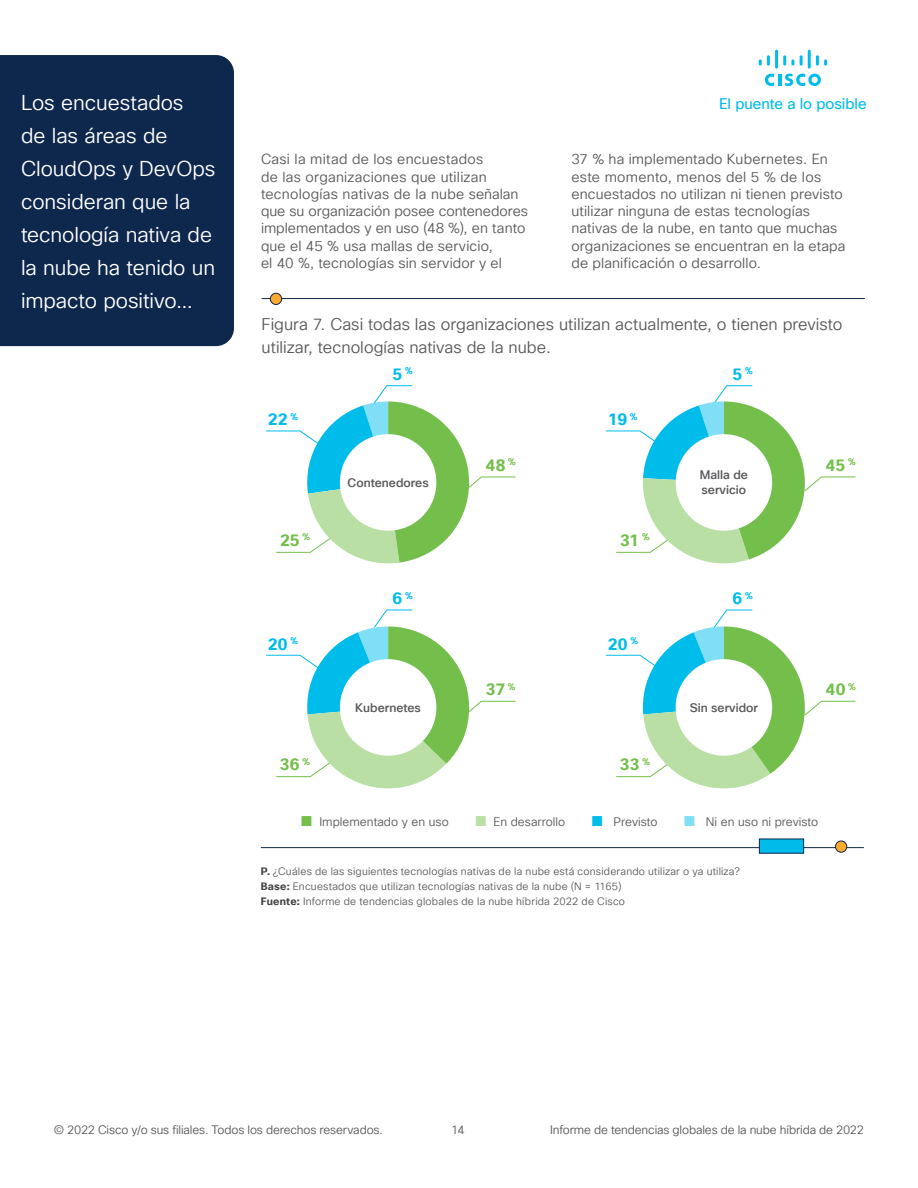
<style>
.page{position:relative;width:918px;height:1188px;background:#fff}
.page>*{position:absolute;margin:0;border:0;box-sizing:border-box;transform-origin:0 0}
.t1{font:21px/33px "Cisco Sans TT Light";letter-spacing:-.005em;color:#fff}
.t2{font:16.5px/22.5px "Cisco Sans TT Light";color:#58585b}
.t3{font:700 16.35px "Cisco Sans TT";letter-spacing:.01em;color:#74bf4b}
.t4{font:700 16.35px "Cisco Sans TT";letter-spacing:.01em;color:#00bceb}
.t5{font:15px "Cisco Sans TT";letter-spacing:-.005em;color:#00bceb}
.t6{font:14.25px/17.2px "Cisco Sans TT Light";letter-spacing:.01em;color:#58585b}
.t7{font:12.15px "Cisco Sans TT Light";color:#58595b}
.t8{font:500 12.15px/15.1px "Cisco Sans TT";color:#58595b}
.t9{font:12px "Cisco Sans TT Light";letter-spacing:-.01em;color:#58585b}
.t10{font:10.5px/15px "Cisco Sans TT Light";letter-spacing:.02em;color:#58585b}
.s1{font-size:18.15px;color:#74bf4b}
.s2{font-size:18.15px;color:#b9dfa5}
.s3{font-size:18.15px;color:#00bceb}
.s4{font-size:18.15px;color:#80def5}
.s5{font-family:"Cisco Sans TT";font-weight:700;color:#414344}
</style>
<div class="page">
<svg style="left:765px;top:74px;width:56px;height:12px"></svg>
<svg style="left:759px;top:55px;width:11px;height:11px"></svg>
<hr style="left:775px;top:50px;width:3px;height:19px;background:#00bceb">
<svg style="left:783px;top:55px;width:11px;height:11px"></svg>
<svg style="left:800px;top:55px;width:3px;height:11px"></svg>
<hr style="left:808px;top:50px;width:3px;height:19px;background:#00bceb">
<svg style="left:816px;top:55px;width:11px;height:11px"></svg>
<hr style="left:262px;top:298px;width:603px;height:1px;background:#0d274d">
<svg style="left:606px;top:385px;width:250px;height:179px"></svg>
<div style="left:676px;top:434px;width:96px;height:97px;background:#fff;border-radius:50%"></div>
<svg style="left:266px;top:609px;width:250px;height:180px"></svg>
<div style="left:340px;top:659px;width:96px;height:97px;background:#fff;border-radius:50%"></div>
<svg style="left:606px;top:609px;width:250px;height:180px"></svg>
<div style="left:676px;top:659px;width:96px;height:97px;background:#fff;border-radius:50%"></div>
<svg style="left:266px;top:385px;width:250px;height:179px"></svg>
<hr style="left:261px;top:847px;width:603px;height:1px;background:#0d274d">
<div style="left:270px;top:293px;width:12px;height:12px;background:#fbab2c;border-radius:50%"></div>
<div style="left:270px;top:293px;width:12px;height:12px;border:1px solid #0d274d;border-radius:50%"></div>
<div style="left:836px;top:841px;width:11px;height:11px;background:#fbab2c;border-radius:50%"></div>
<div style="left:835px;top:841px;width:12px;height:12px;border:1px solid #0d274d;border-radius:50%"></div>
<div style="left:759px;top:839px;width:45px;height:15px;background:#00bceb;border:1px solid #0d274d"></div>
<div style="left:0;top:55px;width:234px;height:291px;background:#0d274d"></div>
<h1 class="t1" style="left:21px;top:87px;width:196px">Los encuestados<br>de las áreas de<br>CloudOps y DevOps consideran que la tecnología nativa de la nube ha tenido un impacto positivo...</h1>
<p class="t5" style="left:719px;top:94px;width:149px">El puente a lo posible</p>
<p class="t6" style="left:261px;top:151px;width:269px">Casi la mitad de los encuestados<br>de las organizaciones que utilizan tecnologías nativas de la nube señalan que su organización posee contenedores implementados y en uso (48 %), en tanto que el 45 % usa mallas de servicio,<br>el 40 %, tecnologías sin servidor y el</p>
<p class="t6" style="left:571px;top:151px;width:276px">37 % ha implementado Kubernetes. En este momento, menos del 5 % de los encuestados no utilizan ni tienen previsto utilizar ninguna de estas tecnologías nativas de la nube, en tanto que muchas organizaciones se encuentran en la etapa de planificación o desarrollo.</p>
<p class="t2" style="left:262px;top:314px;width:582px">Figura 7. Casi todas las organizaciones utilizan actualmente, o tienen previsto utilizar, tecnologías nativas de la nube.</p>
<p class="t4" style="left:268px;top:409px;width:32px">22 <sup>%</sup></p>
<p class="t3" style="left:280px;top:529px;width:32px">25 <sup>%</sup></p>
<p class="t4" style="left:393px;top:363px;width:22px">5 <sup>%</sup></p>
<p class="t4" style="left:608px;top:409px;width:31px">19 <sup>%</sup></p>
<p class="t4" style="left:733px;top:363px;width:22px">5 <sup>%</sup></p>
<p class="t3" style="left:486px;top:454px;width:32px">48 <sup>%</sup></p>
<p class="t8" style="left:348px;top:475px;width:83px">Contenedores</p>
<p class="t8" style="left:700px;top:468px;width:50px">Malla de servicio</p>
<p class="t3" style="left:620px;top:529px;width:31px">31 <sup>%</sup></p>
<p class="t3" style="left:826px;top:454px;width:32px">45 <sup>%</sup></p>
<p class="t4" style="left:268px;top:633px;width:32px">20 <sup>%</sup></p>
<p class="t3" style="left:280px;top:754px;width:32px">36 <sup>%</sup></p>
<p class="t4" style="left:393px;top:588px;width:22px">6 <sup>%</sup></p>
<p class="t3" style="left:486px;top:679px;width:31px">37 <sup>%</sup></p>
<p class="t4" style="left:608px;top:633px;width:32px">20 <sup>%</sup></p>
<p class="t4" style="left:733px;top:588px;width:22px">6 <sup>%</sup></p>
<p class="t8" style="left:355px;top:700px;width:67px">Kubernetes</p>
<p class="t8" style="left:690px;top:700px;width:70px">Sin servidor</p>
<p class="t3" style="left:620px;top:754px;width:32px">33 <sup>%</sup></p>
<p class="t3" style="left:826px;top:679px;width:32px">40 <sup>%</sup></p>
<p class="t7" style="left:301px;top:814px;width:149px"><span class="s1">■</span> Implementado y en uso</p>
<p class="t7" style="left:475px;top:814px;width:91px"><span class="s2">■</span> En desarrollo</p>
<p class="t7" style="left:592px;top:814px;width:67px"><span class="s3">■</span> Previsto</p>
<p class="t7" style="left:684px;top:814px;width:136px"><span class="s4">■</span> Ni en uso ni previsto</p>
<p class="t10" style="left:261px;top:864px;width:481px"><span class="s5">P.</span> ¿Cuáles de las siguientes tecnologías nativas de la nube está considerando utilizar o ya utiliza?<br><span class="s5">Base:</span> Encuestados que utilizan tecnologías nativas de la nube (N = 1165)<br><span class="s5">Fuente:</span> Informe de tendencias globales de la nube híbrida 2022 de Cisco</p>
<p class="t9" style="left:54px;top:1122px;width:331px">© 2022 Cisco y/o sus filiales. Todos los derechos reservados.</p>
<p class="t9" style="left:451px;top:1122px;width:15px">14</p>
<p class="t9" style="left:550px;top:1122px;width:315px">Informe de tendencias globales de la nube híbrida de 2022</p>
</div>
